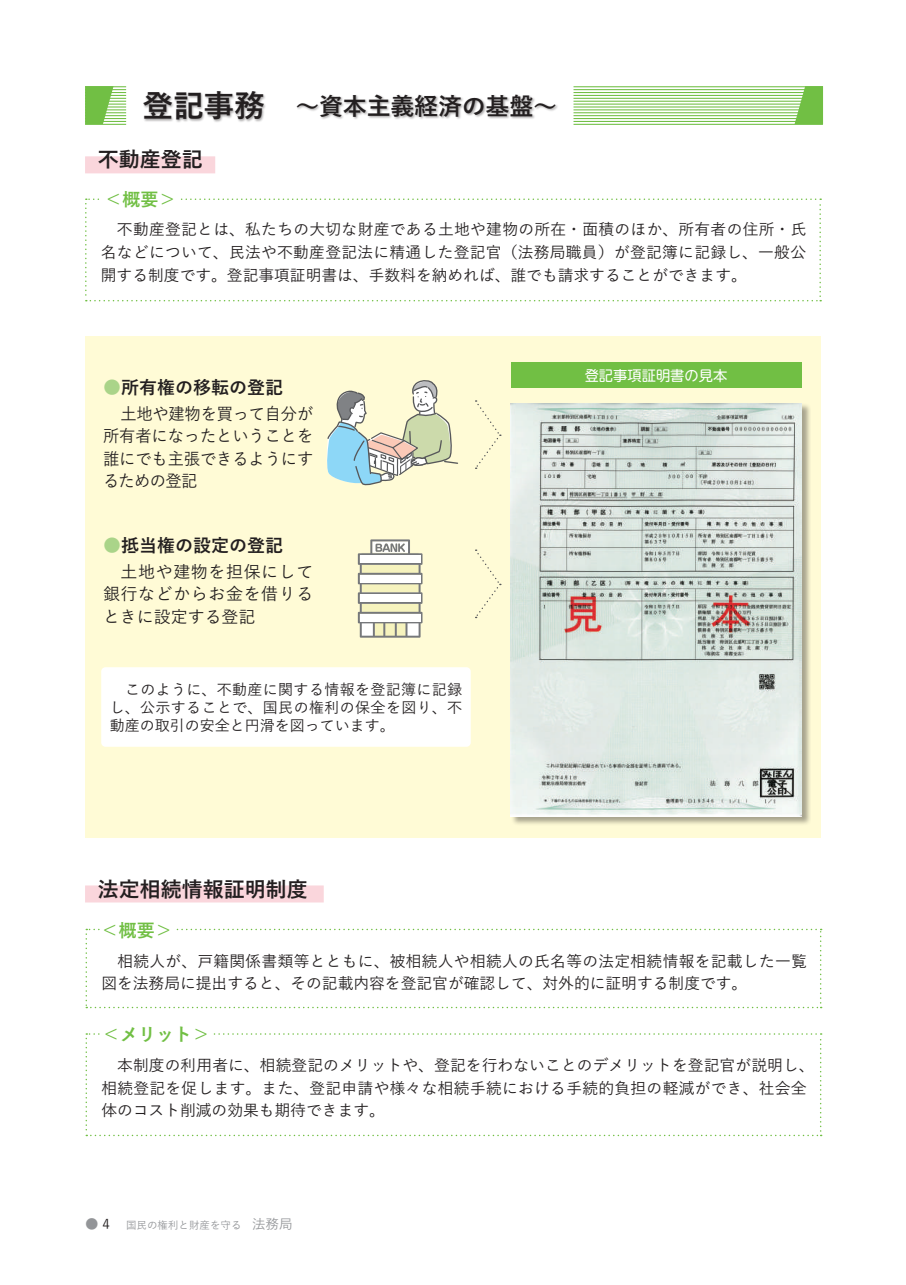
<style>
.page{position:relative;width:906px;height:1285px;background:#fff}
.page>*{position:absolute;margin:0;border:0;box-sizing:border-box;transform-origin:0 0}
.t1{font:700 24px "Yu Go";letter-spacing:-.01em;color:#231f20}
.t2{font:700 21px "Yu Go";color:#231f20}
.t3{font:700 18px "Yu Go";color:#231f20}
.t4{font:700 18px "Yu Go";color:#71bf44}
.t5{font:500 16.95px/22.4px "Yu Go";letter-spacing:-.005em;color:#231f20;text-align:justify;scale:.96 1}
.t6{font:500 16.95px/22.4px "Yu Go";letter-spacing:-.005em;color:#231f20;text-align:justify}
.t7{font:500 15.75px/22.5px "Yu Go";letter-spacing:.005em;color:#231f20}
.t8{font:500 15px/18.1px "Yu Go";letter-spacing:.025em;color:#231f20;text-align:justify}
.t9{font:14.25px "UD Shin M Go Pro";color:#fff}
.t10{font:500 10.5px "Yu Go";color:#939598}
.s1{font-size:30.75px}
.s2{color:#aad489}
.s3{font-size:13.5px}
.s4{font-size:13.5px;color:#231f20}
</style>
<div class="page">
<div style="left:85px;top:336px;width:736px;height:502px;background:#fffbd6"></div>
<div style="left:510px;top:403px;width:301px;height:423px;background:#231f20;opacity:.4"></div>
<img style="left:511px;top:403px;width:291px;height:413px">
<div style="left:511px;top:362px;width:290px;height:26px;background:#71bf44"></div>
<svg style="left:327px;top:380px;width:131px;height:106px"></svg>
<svg style="left:358px;top:539px;width:64px;height:98px;background:#dad9c8"></svg>
<svg style="left:475px;top:400px;width:26px;height:69px"></svg>
<svg style="left:475px;top:549px;width:26px;height:69px"></svg>
<div style="left:85px;top:156px;width:130px;height:17px;background:#fad6dc"></div>
<div style="left:101px;top:667px;width:370px;height:79px;background:#fff;border-radius:4px"></div>
<svg style="left:85px;top:198px;width:736px;height:103px"></svg>
<div style="left:102px;top:189px;width:77px;height:20px;background:#fff"></div>
<hr style="left:573px;top:124px;width:250px;height:1px;background:#71bf44">
<hr style="left:573px;top:121px;width:250px;height:1px;background:#71bf44">
<hr style="left:573px;top:118px;width:250px;height:1px;background:#71bf44">
<hr style="left:573px;top:115px;width:250px;height:1px;background:#71bf44">
<hr style="left:573px;top:112px;width:250px;height:1px;background:#71bf44">
<hr style="left:573px;top:109px;width:250px;height:1px;background:#71bf44">
<hr style="left:573px;top:106px;width:250px;height:1px;background:#71bf44">
<hr style="left:573px;top:104px;width:250px;height:1px;background:#71bf44">
<hr style="left:573px;top:101px;width:250px;height:1px;background:#71bf44">
<hr style="left:573px;top:98px;width:250px;height:1px;background:#71bf44">
<hr style="left:573px;top:95px;width:250px;height:1px;background:#71bf44">
<hr style="left:573px;top:92px;width:250px;height:1px;background:#71bf44">
<hr style="left:573px;top:89px;width:250px;height:1px;background:#71bf44">
<hr style="left:573px;top:86px;width:250px;height:1px;background:#71bf44">
<hr style="left:85px;top:124px;width:41px;height:1px;background:#71bf44">
<hr style="left:85px;top:121px;width:41px;height:1px;background:#71bf44">
<hr style="left:85px;top:118px;width:41px;height:1px;background:#71bf44">
<hr style="left:85px;top:115px;width:41px;height:1px;background:#71bf44">
<hr style="left:85px;top:112px;width:41px;height:1px;background:#71bf44">
<hr style="left:85px;top:109px;width:41px;height:1px;background:#71bf44">
<hr style="left:85px;top:106px;width:41px;height:1px;background:#71bf44">
<hr style="left:85px;top:104px;width:41px;height:1px;background:#71bf44">
<hr style="left:85px;top:101px;width:41px;height:1px;background:#71bf44">
<hr style="left:85px;top:98px;width:41px;height:1px;background:#71bf44">
<hr style="left:85px;top:95px;width:41px;height:1px;background:#71bf44">
<hr style="left:85px;top:92px;width:41px;height:1px;background:#71bf44">
<hr style="left:85px;top:89px;width:41px;height:1px;background:#71bf44">
<hr style="left:85px;top:86px;width:41px;height:1px;background:#71bf44">
<div style="left:143px;top:91px;width:416px;height:32px;background:#231f20;opacity:.4"></div>
<svg style="left:85px;top:86px;width:29px;height:38px"></svg>
<svg style="left:794px;top:86px;width:29px;height:38px"></svg>
<svg style="left:86px;top:928px;width:735px;height:80px"></svg>
<svg style="left:86px;top:1033px;width:735px;height:102px"></svg>
<div style="left:101px;top:918px;width:73px;height:22px;background:#fff"></div>
<div style="left:102px;top:1024px;width:109px;height:20px;background:#fff"></div>
<div style="left:85px;top:885px;width:239px;height:17px;background:#fad6dc"></div>
<h1 class="t1" style="left:142px;top:92px;width:416px"><span class="s1">登記事務　</span>〜資本主義経済の基盤〜</h1>
<h2 class="t2" style="left:98px;top:148px;width:106px">不動産登記</h2>
<p class="t4" style="left:104px;top:189px;width:73px">＜概要＞</p>
<p class="t7" style="left:101px;top:216px;width:707px;text-align:justify">　不動産登記とは、私たちの大切な財産である土地や建物の所在・面積のほか、所有者の住所・氏名などについて、民法や不動産登記法に精通した登記官（法務局職員）が登記簿に記録し、一般公開する制度です。登記事項証明書は、手数料を納めれば、誰でも請求することができます。</p>
<p class="t3" style="left:103px;top:377px;width:182px"><span class="s2">●</span>所有権の移転の登記</p>
<p class="t5" style="left:103px;top:400px;width:220px;text-indent:17px">土地や建物を買って自分が所有者になったということを誰にでも主張できるようにするための登記</p>
<p class="t3" style="left:103px;top:535px;width:182px"><span class="s2">●</span>抵当権の設定の登記</p>
<p class="t6" style="left:103px;top:558px;width:212px">　土地や建物を担保にして銀行などからお金を借りるときに設定する登記</p>
<p class="t8" style="left:110px;top:678px;width:354px">　このように、不動産に関する情報を登記簿に記録し、公示することで、国民の権利の保全を図り、不動産の取引の安全と円滑を図っています。</p>
<h2 class="t2" style="left:98px;top:876px;width:211px">法定相続情報証明制度</h2>
<p class="t4" style="left:101px;top:919px;width:73px">＜概要＞</p>
<p class="t9" style="left:585px;top:363px;width:144px">登記事項証明書の見本</p>
<p class="t7" style="left:101px;top:947px;width:707px">　相続人が、戸籍関係書類等とともに、被相続人や相続人の氏名等の法定相続情報を記載した一覧図を法務局に提出すると、その記載内容を登記官が確認して、対外的に証明する制度です。</p>
<p class="t4" style="left:102px;top:1024px;width:109px">＜メリット＞</p>
<p class="t7" style="left:101px;top:1052px;width:714px">　本制度の利用者に、相続登記のメリットや、登記を行わないことのデメリットを登記官が説明し、相続登記を促します。また、登記申請や様々な相続手続における手続的負担の軽減ができ、社会全体のコスト削減の効果も期待できます。</p>
<p class="t10" style="left:85px;top:1214px;width:209px"><span class="s3">●</span> <span class="s4">4</span> 国民の権利と財産を守る　<span class="s3">法務局</span></p>
</div>
